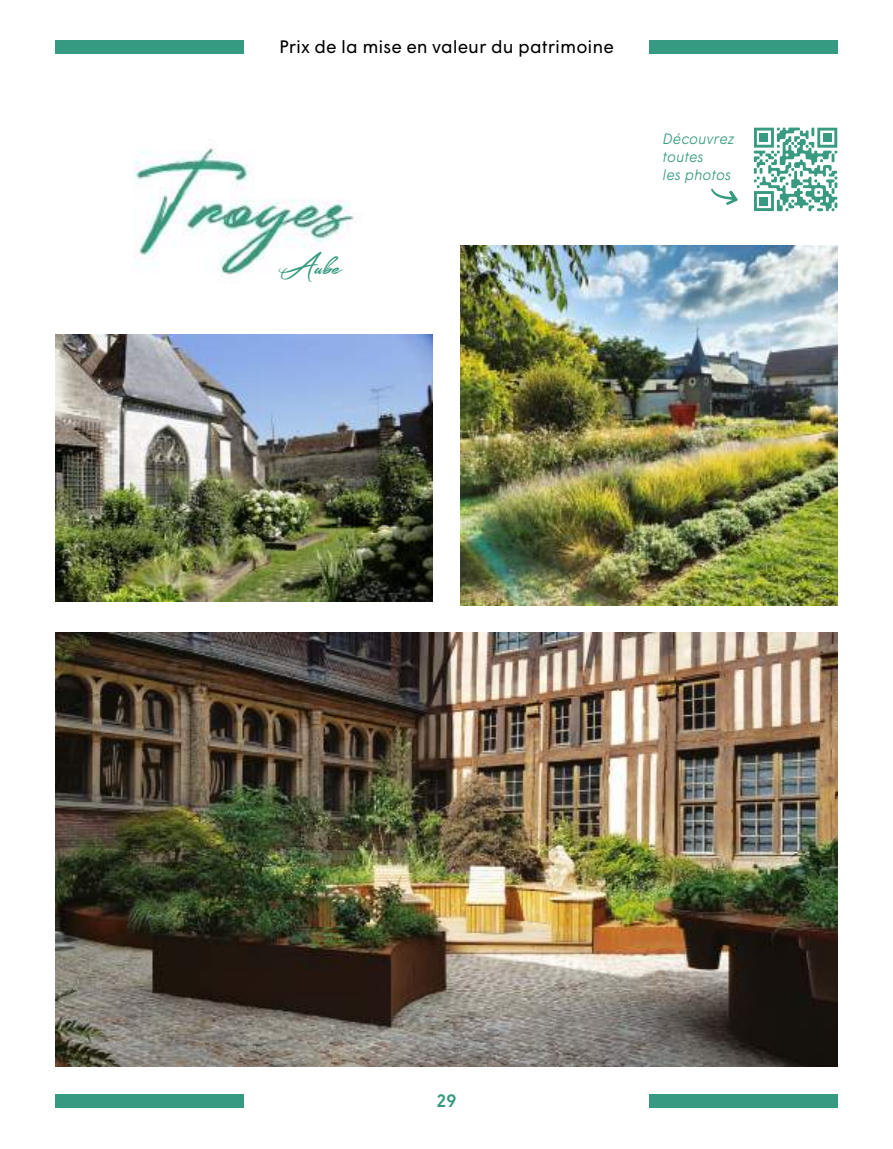
<style>
.page{position:relative;width:893px;height:1149px;background:#fff}
.page>*{position:absolute;margin:0;border:0;box-sizing:border-box;transform-origin:0 0}
.t1{font:31.8px "Simpletune Free Personal Use";color:#369a80}
.t2{font:18px "Wigrum";color:#000}
.t3{font:500 18px "Wigrum";color:#369a80}
.t4{font:italic 300 15px/18px "Wigrum";color:#369a80}
</style>
<div class="page">
<img style="left:134px;top:148px;width:221px;height:127px">
<img style="left:55px;top:632px;width:783px;height:434px">
<img style="left:460px;top:246px;width:378px;height:359px">
<img style="left:55px;top:334px;width:378px;height:267px">
<div style="left:55px;top:40px;width:189px;height:13px;background:#369a80"></div>
<div style="left:55px;top:1093px;width:189px;height:13px;background:#369a80"></div>
<div style="left:649px;top:40px;width:189px;height:13px;background:#369a80"></div>
<div style="left:649px;top:1093px;width:189px;height:13px;background:#369a80"></div>
<svg style="left:711px;top:188px;width:27px;height:17px"></svg>
<svg style="left:753px;top:127px;width:85px;height:85px"></svg>
<div style="left:760px;top:133px;width:8px;height:9px;background:#389a80"></div>
<div style="left:823px;top:133px;width:9px;height:9px;background:#389a80"></div>
<div style="left:760px;top:197px;width:8px;height:8px;background:#389a80"></div>
<p class="t2" style="left:279px;top:33px;width:336px">Prix de la mise en valeur du patrimoine</p>
<h1 class="t1" style="left:278px;top:243px;width:66px">Aube</h1>
<p class="t4" style="left:663px;top:128px;width:73px">Découvrez toutes<br>les photos</p>
<p class="t3" style="left:436px;top:1086px;width:21px">29</p>
</div>
